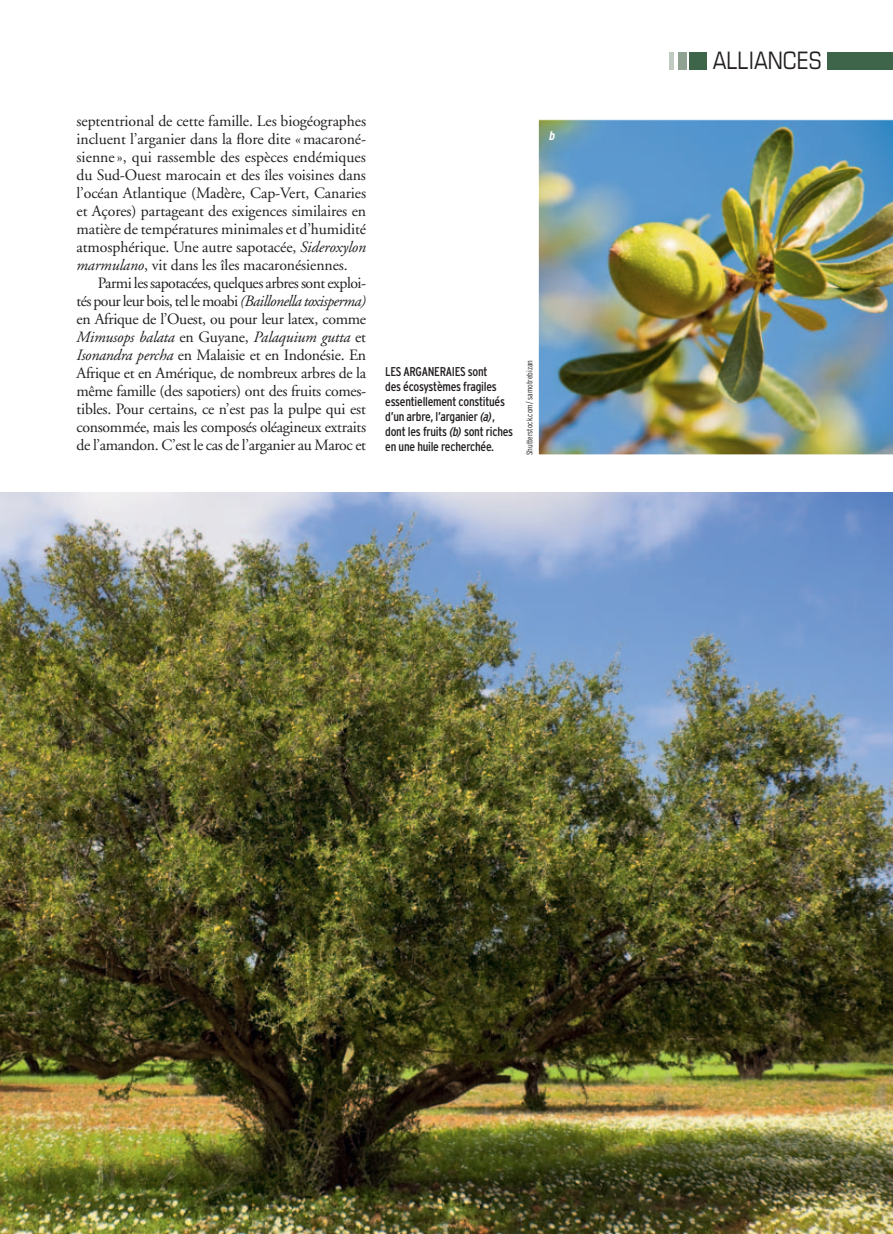
<style>
.page{position:relative;width:893px;height:1234px;background:#fff}
.page>*{position:absolute;margin:0;border:0;box-sizing:border-box;transform-origin:0 0}
.t1{font:condensed 24px "Eurostile";color:#231f20}
.t2{font:15.75px/18px "Adobe Garamond";letter-spacing:-.02em;color:#231f20;text-align:justify}
.t3{font:condensed 12.75px/15px "Interstate";letter-spacing:-.02em;color:#231f20}
.t4{font:italic 700 condensed 12.75px "Interstate";color:#fff}
.t5{font:300 condensed 8.25px "Interstate";color:#231f20}
.s1{font-style:italic}
</style>
<div class="page">
<img style="left:0;top:492px;width:893px;height:741px">
<img style="left:538px;top:119px;width:355px;height:336px">
<div style="left:827px;top:52px;width:66px;height:17px;background:#3e6549"></div>
<div style="left:690px;top:52px;width:17px;height:17px;background:#3e6549"></div>
<div style="left:678px;top:52px;width:8px;height:17px;background:#8fa291"></div>
<div style="left:669px;top:52px;width:5px;height:17px;background:#c1cac0"></div>
<p class="t2" style="left:77px;top:112px;width:291px">septentrional de cette famille. Les biogéographes incluent l’arganier dans la flore dite «macaroné&shy;sienne», qui rassemble des espèces endémiques du Sud-Ouest marocain et des îles voisines dans l’océan Atlantique (Madère, Cap-Vert, Canaries et Açores) partageant des exigences similaires en matière de températures minimales et d’humidité atmosphérique. Une autre sapotacée, <span class="s1">Sideroxylon marmulano</span>, vit dans les îles macaronésiennes.</p>
<p class="t2" style="left:77px;top:274px;width:291px;text-indent:21px">Parmi les sapotacées, quelques arbres sont exploi&shy;tés pour leur bois, tel le moabi <span class="s1">(Baillonella toxisperma) </span>en Afrique de l’Ouest, ou pour leur latex, comme <span class="s1">Mimusops balata</span> en Guyane, <span class="s1">Palaquium gutta</span> et <span class="s1">Isonandra percha</span> en Malaisie et en Indonésie. En Afrique et en Amérique, de nombreux arbres de la même famille (des sapotiers) ont des fruits comes&shy;tibles. Pour certains, ce n’est pas la pulpe qui est consommée, mais les composés oléagineux extraits de l’amandon. C’est le cas de l’arganier au Maroc et</p>
<p class="t4" style="left:550px;top:129px;width:7px">b</p>
<p class="t3" style="left:385px;top:363px;width:129px">Les arganeraies sont<br>des écosystèmes fragiles essentiellement constitués d’un arbre, l’arganier <span class="s1">(a)</span>, dont les fruits <span class="s1">(b)</span> sont riches en une huile recherchée.</p>
<p class="t5" style="left:525px;top:455px;width:97px;rotate:-90deg">Shutterstock.com/ samotrebizan</p>
<h1 class="t1" style="left:713px;top:46px;width:110px">ALLIANCES</h1>
</div>
